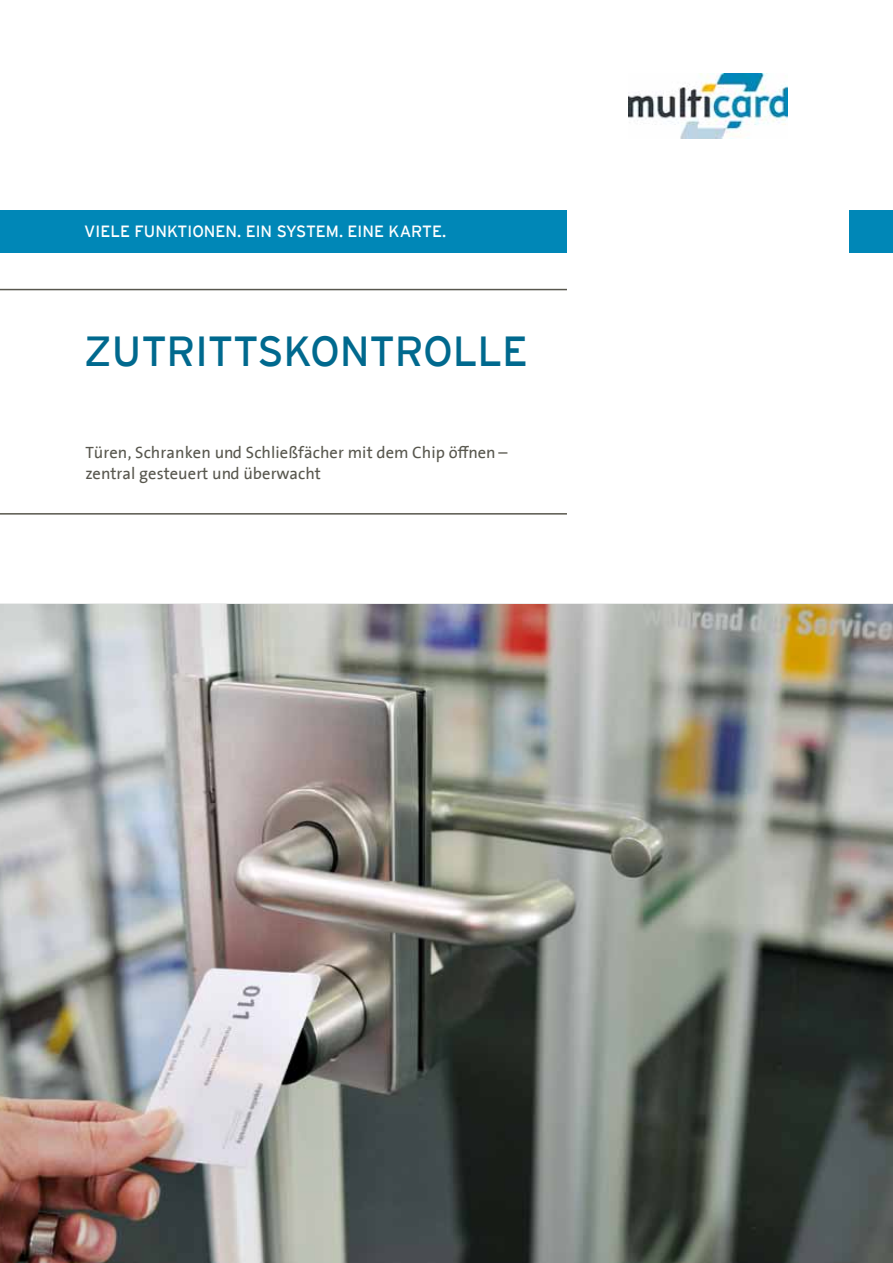
<style>
.page{position:relative;width:893px;height:1263px;background:#fff}
.page>*{position:absolute;margin:0;border:0;box-sizing:border-box;transform-origin:0 0}
.t1{font:42px "Interstate";letter-spacing:-.005em;color:#00698e}
.t2{font:16.5px/21px "The Sans";letter-spacing:.005em;color:#58574e}
.t3{font:16.35px "Interstate";color:#fff}
</style>
<div class="page">
<img style="left:628px;top:73px;width:159px;height:66px">
<img style="left:0;top:604px;width:893px;height:659px">
<div style="left:0;top:210px;width:567px;height:43px;background:#0087b7"></div>
<div style="left:850px;top:210px;width:43px;height:43px;background:#0087b7"></div>
<hr style="left:0;top:289px;width:567px;height:1px;background:#58574e">
<hr style="left:0;top:513px;width:567px;height:2px;background:#58574e">
<p class="t3" style="left:84px;top:223px;width:363px">VIELE FUNKTIONEN. EIN SYSTEM. EINE KARTE.</p>
<h1 class="t1" style="left:84px;top:327px;width:445px">ZUTRITTSKONTROLLE</h1>
<p class="t2" style="left:85px;top:443px;width:424px">Türen, Schranken und Schließfächer mit dem Chip öffnen – zentral gesteuert und überwacht</p>
</div>
